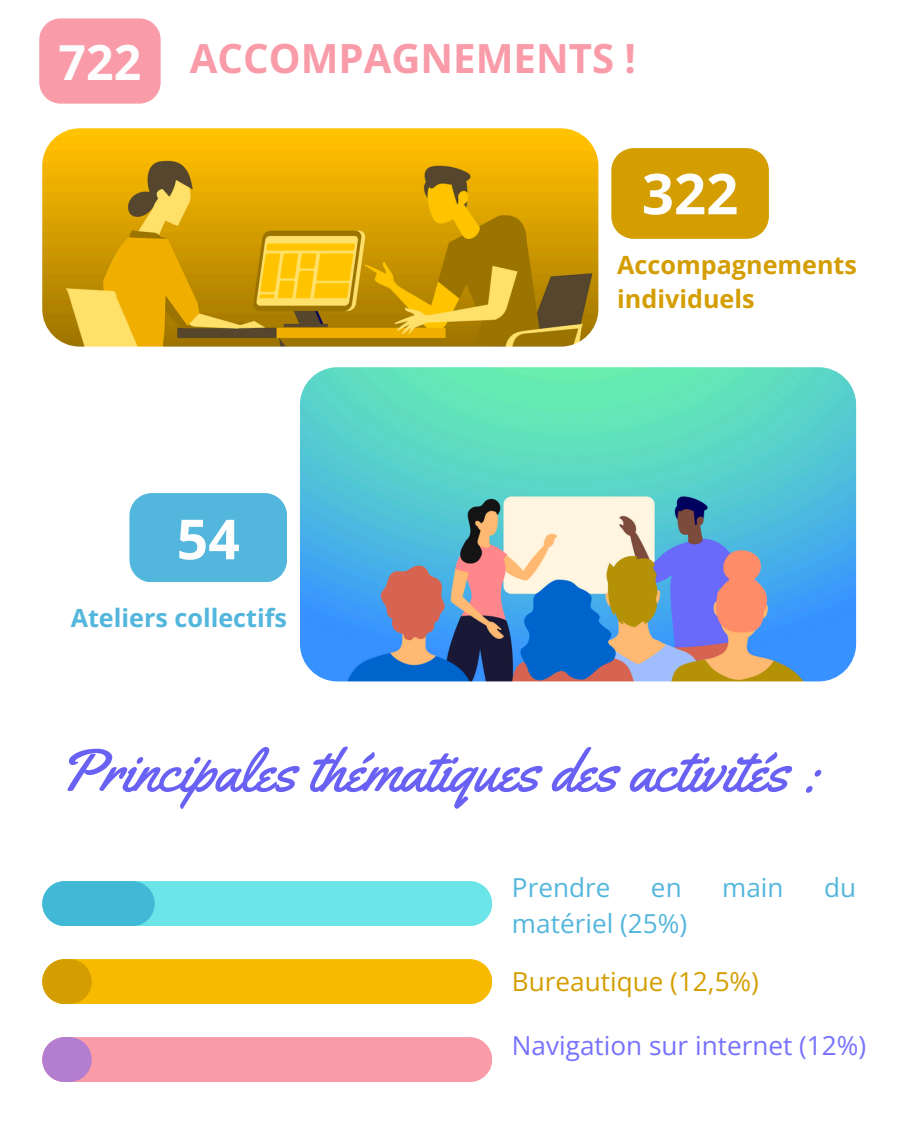
<style>
.page{position:relative;width:900px;height:1125px;background:#fff}
.page>*{position:absolute;margin:0;border:0;box-sizing:border-box;transform-origin:0 0}
.t1{font:60px "Yellowtail";color:#6961f4}
.t2{font:700 56.3px "Open Sans";color:#fdfdfd}
.t3{font:700 55.3px "Open Sans";color:#fdfdfd}
.t4{font:700 48.3px "Open Sans";color:#fdfdfd}
.t5{font:700 40.2px "Open Sans";color:#f99ba8}
.t6{font:26.2px "Open Sans";color:#53b6dc}
.t7{font:26.2px "Open Sans";color:#7672ff}
.t8{font:26.2px "Open Sans";color:#d49e01}
.t9{font:700 25.2px/34.5px "Open Sans";color:#d49e01}
.t10{font:700 25.2px "Open Sans";color:#53b6dc}
</style>
<div class="page">
<div style="left:39px;top:18px;width:122px;height:86px;background:#f99ba8;border-radius:21px"></div>
<img style="left:42px;top:128px;width:556px;height:219px;border-radius:37px">
<div style="left:611px;top:148px;width:158px;height:90px;background:#d49e01"></div>
<img style="left:300px;top:367px;width:556px;height:314px;border-radius:38px">
<div style="left:129px;top:493px;width:158px;height:89px;background:#53b6dc"></div>
<div style="left:42px;top:881px;width:450px;height:45px;background:#6ce5e8;border-radius:22px"></div>
<div style="left:42px;top:881px;width:113px;height:45px;background:#41b8d5;border-radius:22px"></div>
<div style="left:42px;top:959px;width:450px;height:45px;background:#f7ba01;border-radius:22px"></div>
<div style="left:42px;top:959px;width:50px;height:45px;background:#d49e01;border-radius:22px"></div>
<div style="left:42px;top:1037px;width:450px;height:45px;background:#f99ba8;border-radius:22px"></div>
<div style="left:42px;top:1037px;width:50px;height:45px;background:#b37ed0;border-radius:22px"></div>
<h3 class="t4" style="left:59px;top:28px;width:84px">722</h3>
<h5 class="t5" style="left:190px;top:30px;width:448px">ACCOMPAGNEMENTS !</h5>
<p class="t2" style="left:642px;top:154px;width:98px">322</p>
<p class="t9" style="left:617px;top:247px;width:241px">Accompagnements individuels</p>
<h1 class="t3" style="left:177px;top:500px;width:65px">54</h1>
<p class="t10" style="left:71px;top:600px;width:218px">Ateliers collectifs</p>
<p class="t1" style="left:58px;top:733px;width:765px">Principales thématiques des activités :</p>
<h5 class="t6" style="left:512px;top:869px;width:100px">Prendre</h5>
<h5 class="t6" style="left:651px;top:869px;width:32px">en</h5>
<h5 class="t6" style="left:722px;top:869px;width:63px">main</h5>
<h5 class="t6" style="left:824px;top:869px;width:34px">du</h5>
<h5 class="t6" style="left:512px;top:905px;width:177px">matériel (25%)</h5>
<p class="t8" style="left:512px;top:963px;width:249px">Bureautique (12,5%)</p>
<h2 class="t7" style="left:512px;top:1027px;width:356px">Navigation sur internet (12%)</h2>
</div>
